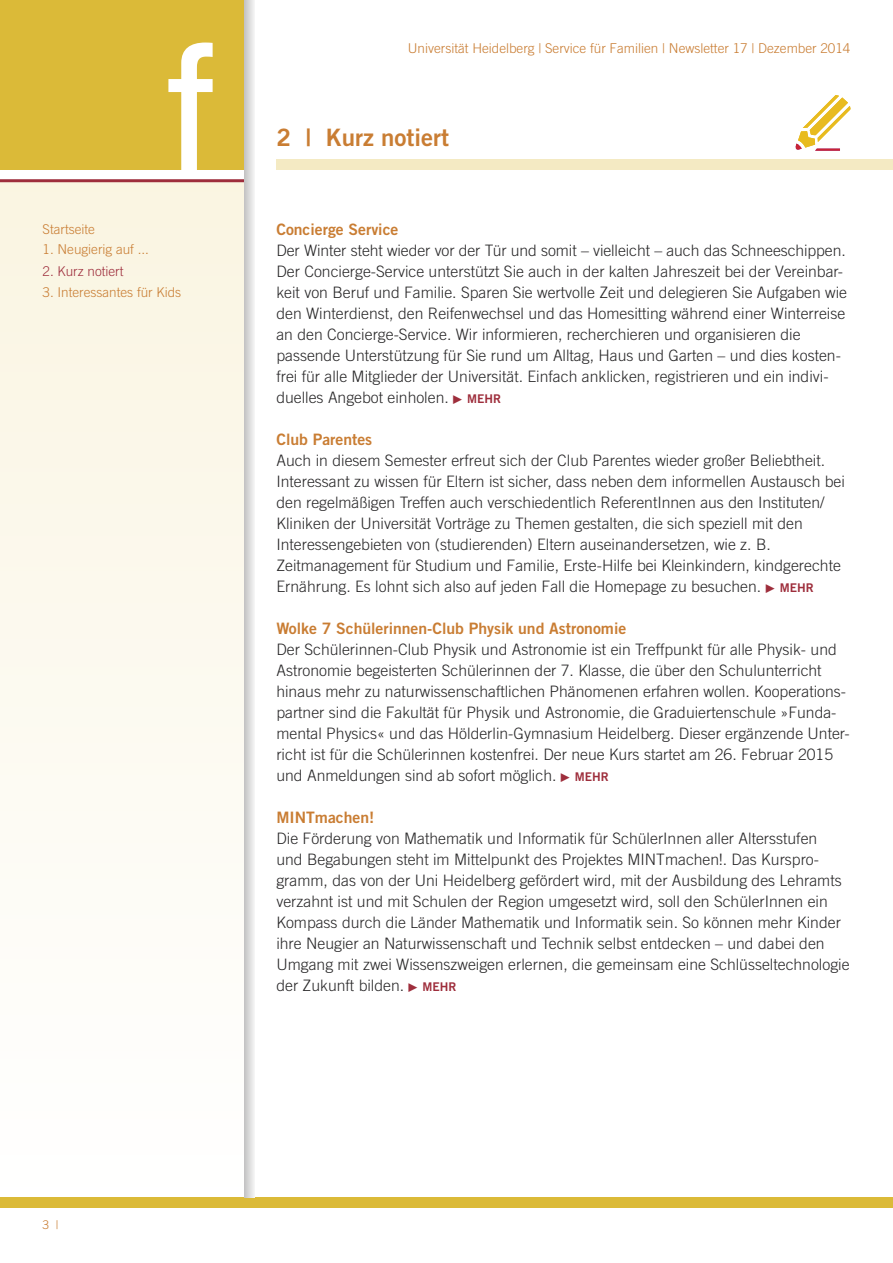
<style>
.page{position:relative;width:893px;height:1263px;background:#fff}
.page>*{position:absolute;margin:0;border:0;box-sizing:border-box;transform-origin:0 0}
.t1{font:24px "Trade Gothic LT Std Bd 2";color:#c97d33}
.t2{font:300 15.75px/21px "Trade Gothic LT Std";color:#272627}
.t3{font:15.75px "Trade Gothic LT Std Bd 2";color:#c97d33}
.t4{font:300 13.5px/21.5px "Trade Gothic LT Std";color:#c97d33}
.t5{font:300 13.5px "Trade Gothic LT Std";color:#9e2e3c}
.t6{font:300 12px "Trade Gothic LT Std";color:#c97d33}
.s1{font-family:"Trade Gothic LT Std Bd 2";font-weight:400;font-size:12px;color:#9e2e3c}
</style>
<div class="page">
<div style="left:0;top:181px;width:244px;height:1016px;background:linear-gradient(to bottom,#faf5e1,#fff)"></div>
<div style="left:276px;top:159px;width:617px;height:11px;background:#f4eac3"></div>
<div style="left:0;top:0;width:244px;height:170px;background:#dbba38"></div>
<hr style="left:0;top:179px;width:244px;height:3px;background:#9e2e3c">
<svg style="left:168px;top:43px;width:45px;height:127px"></svg>
<div style="left:0;top:1197px;width:893px;height:11px;background:#dbba38"></div>
<svg style="left:244px;top:0;width:10px;height:1197px"></svg>
<svg style="left:796px;top:95px;width:54px;height:56px"></svg>
<p class="t4" style="left:43px;top:219px;width:54px">Startseite</p>
<p class="t4" style="left:43px;top:240px;width:108px">1. Neugierig auf ...</p>
<p class="t5" style="left:43px;top:266px;width:83px">2. Kurz notiert</p>
<p class="t4" style="left:43px;top:283px;width:140px">3. Interessantes für Kids</p>
<p class="t4" style="left:58px;top:240px;width:96px">Ferienbetre ung<br>Neugierig auf…<br>Kurz notiert…</p>
<p class="t6" style="left:43px;top:1220px;width:18px">3 |</p>
<p class="t4" style="left:408px;top:39px;width:444px">Universität Heidelberg | Service für Familien | Newsletter 17 | Dezember 2014</p>
<h1 class="t1" style="left:276px;top:129px;width:174px">2 | Kurz notiert</h1>
<p class="t3" style="left:276px;top:224px;width:124px">Concierge Service</p>
<p class="t2" style="left:276px;top:241px;width:572px">Der Winter steht wieder vor der Tür und somit – vielleicht – auch das Schneeschippen.<br>Der Concierge-Service unterstützt Sie auch in der kalten Jahreszeit bei der Vereinbar&shy;keit von Beruf und Familie. Sparen Sie wertvolle Zeit und delegieren Sie Aufgaben wie den Winterdienst, den Reifenwechsel und das Homesitting während einer Winterreise an den Concierge-Service. Wir informieren, recherchieren und organisieren die passende Unterstützung für Sie rund um Alltag, Haus und Garten – und dies kosten&shy;frei für alle Mitglieder der Universität. Einfach anklicken, registrieren und ein indivi&shy;duelles Angebot einholen. <span class="s1">MEHR</span></p>
<p class="t3" style="left:276px;top:434px;width:97px">Club Parentes</p>
<p class="t2" style="left:276px;top:451px;width:570px">Auch in diesem Semester erfreut sich der Club Parentes wieder großer Beliebtheit.<br>Interessant zu wissen für Eltern ist sicher, dass neben dem informellen Austausch bei den regelmäßigen Treffen auch verschiedentlich ReferentInnen aus den Instituten/ Kliniken der Universität Vorträge zu Themen gestalten, die sich speziell mit den Interessengebieten von (studierenden) Eltern auseinandersetzen, wie z. B.<br>Zeitmanagement für Studium und Familie, Erste-Hilfe bei Kleinkindern, kindgerechte Ernährung. Es lohnt sich also auf jeden Fall die Homepage zu besuchen. <span class="s1">MEHR</span></p>
<p class="t3" style="left:276px;top:623px;width:351px">Wolke 7 Schülerinnen-Club Physik und Astronomie</p>
<p class="t2" style="left:276px;top:640px;width:575px">Der Schülerinnen-Club Physik und Astronomie ist ein Treffpunkt für alle Physik- und Astronomie begeisterten Schülerinnen der 7. Klasse, die über den Schulunterricht hinaus mehr zu naturwissenschaftlichen Phänomenen erfahren wollen. Kooperations&shy;partner sind die Fakultät für Physik und Astronomie, die Graduiertenschule »Funda&shy;mental Physics« und das Hölderlin-Gymnasium Heidelberg. Dieser ergänzende Unter&shy;richt ist für die Schülerinnen kostenfrei. Der neue Kurs startet am 26. Februar 2015 und Anmeldungen sind ab sofort möglich. <span class="s1">MEHR</span></p>
<p class="t3" style="left:276px;top:812px;width:99px">MINTmachen!</p>
<p class="t2" style="left:276px;top:829px;width:575px">Die Förderung von Mathematik und Informatik für SchülerInnen aller Altersstufen<br>und Begabungen steht im Mittelpunkt des Projektes MINTmachen!. Das Kurspro&shy;gramm, das von der Uni Heidelberg gefördert wird, mit der Ausbildung des Lehramts verzahnt ist und mit Schulen der Region umgesetzt wird, soll den SchülerInnen ein Kompass durch die Länder Mathematik und Informatik sein. So können mehr Kinder ihre Neugier an Naturwissenschaft und Technik selbst entdecken – und dabei den Umgang mit zwei Wissenszweigen erlernen, die gemeinsam eine Schlüsseltechnologie der Zukunft bilden. <span class="s1">MEHR</span></p>
</div>
